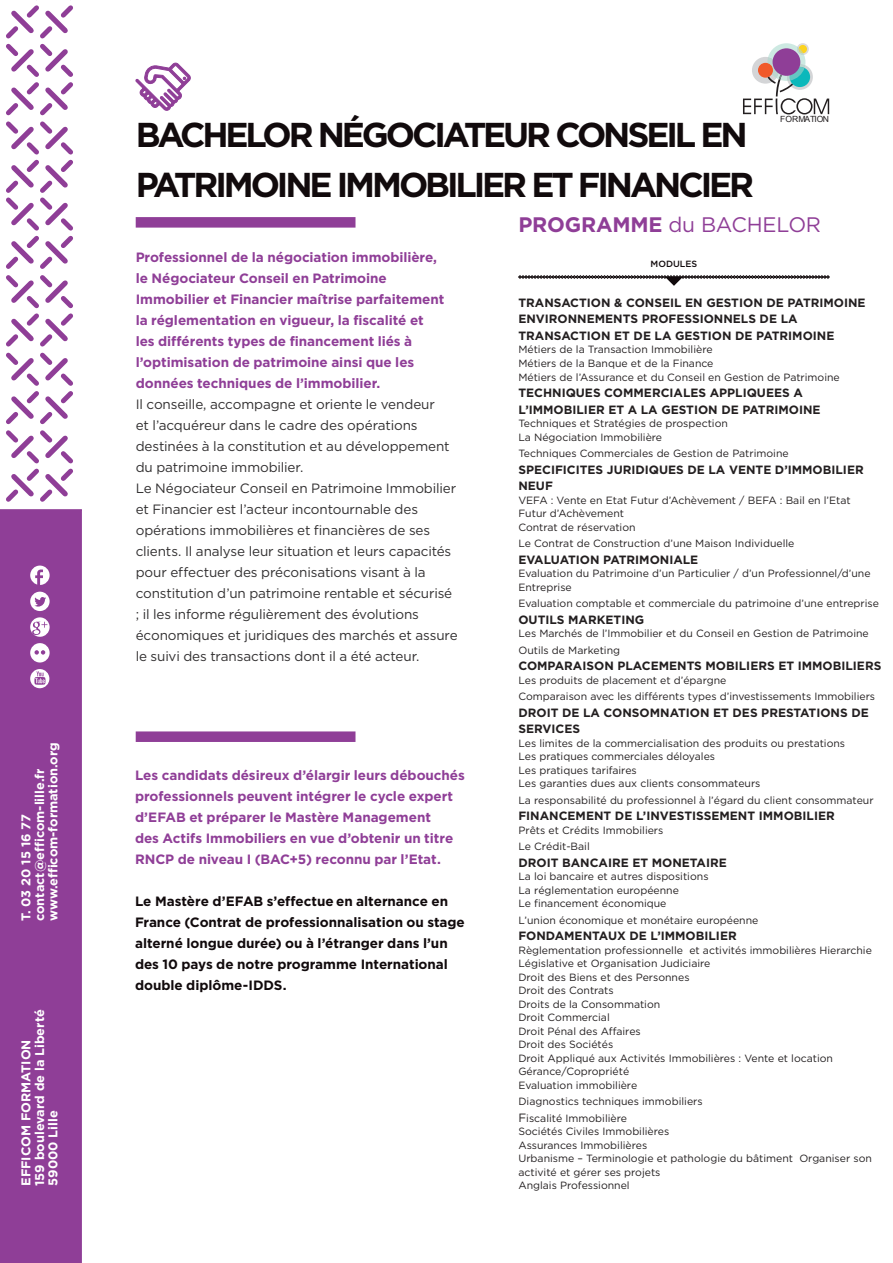
<style>
.page{position:relative;width:893px;height:1263px;background:#fff}
.page>*{position:absolute;margin:0;border:0;box-sizing:border-box;transform-origin:0 0}
.t1{font:700 34.5px "Gotham";letter-spacing:-.09em;color:#110a0c}
.t2{font:21px "Gotham";letter-spacing:-.01em;color:#8f3e97}
.t3{font:13.5px/21px "Gotham";letter-spacing:-.01em;color:#312f30}
.t4{font:700 13.5px/21px "Gotham";letter-spacing:-.005em;color:#8f3e97}
.t5{font:700 13.5px/21px "Gotham";letter-spacing:-.005em;color:#110a0c}
.t6{font:700 12.75px/13.5px "Gotham";color:#fff}
.t7{font:700 12px/16.5px "Gotham";color:#231f20}
.t8{font:10.5px/13.5px "Gotham";color:#231f20}
.t9{font:500 9px "Gotham";color:#110a0c}
.t10{font:8.55px "Arial";color:#231f20}
.s1{font-weight:700}
.s2{font-size:12px}
</style>
<div class="page">
<div style="left:0;top:510px;width:81px;height:753px;background:#8f3e97"></div>
<div style="left:30px;top:565px;width:20px;height:20px;background:#fff;border-radius:50%"></div>
<svg style="left:35px;top:569px;width:8px;height:17px"></svg>
<div style="left:30px;top:592px;width:20px;height:19px;background:#fff;border-radius:50%"></div>
<svg style="left:34px;top:597px;width:12px;height:10px"></svg>
<div style="left:30px;top:643px;width:20px;height:19px;background:#fff;border-radius:50%"></div>
<svg style="left:35px;top:650px;width:10px;height:5px"></svg>
<svg style="left:30px;top:617px;width:20px;height:20px"></svg>
<svg style="left:32px;top:622px;width:15px;height:13px"></svg>
<svg style="left:30px;top:669px;width:19px;height:19px"></svg>
<svg style="left:34px;top:671px;width:11px;height:14px"></svg>
<svg style="left:6px;top:0;width:67px;height:502px"></svg>
<div style="left:136px;top:217px;width:219px;height:11px;background:#8f3e97"></div>
<div style="left:136px;top:731px;width:219px;height:11px;background:#8f3e97"></div>
<svg style="left:518px;top:275px;width:312px;height:11px"></svg>
<svg style="left:135px;top:63px;width:56px;height:48px"></svg>
<svg style="left:743px;top:43px;width:86px;height:71px"></svg>
<p class="t6" style="left:19px;top:921px;width:180px;rotate:-90deg">T. 03 20 15 16 77 contact@efficom-lille.fr www.efficom-formation.org</p>
<p class="t6" style="left:33px;top:1186px;width:178px;rotate:-90deg">159 boulevard de la Liberté<br>59000 Lille</p>
<p class="t6" style="left:19px;top:1186px;width:146px;rotate:-90deg">EFFICOM Formation</p>
<h1 class="t1" style="left:136px;top:115px;width:45px">Bache</h1>
<h1 class="t1" style="left:246px;top:115px;width:161px">lor n égociate</h1>
<h1 class="t1" style="left:503px;top:115px;width:73px">ur consei</h1>
<h1 class="t1" style="left:675px;top:115px;width:48px">l en</h1>
<h1 class="t1" style="left:136px;top:165px;width:21px">patrimoine</h1>
<h1 class="t1" style="left:337px;top:165px;width:31px">Immobi</h1>
<h1 class="t1" style="left:455px;top:165px;width:300px">lier ET FINANCIER</h1>
<h2 class="t2" style="left:518px;top:213px;width:304px"><span class="s1">PROGRAMME</span> du BACHELOR</h2>
<p class="t9" style="left:651px;top:259px;width:48px">MODULES</p>
<p class="t7" style="left:518px;top:294px;width:349px">TRANSACTION &amp; CONSEIL EN GESTION DE PATRIMOINE<br>ENVIRONNEMENTS PROFESSIONNELS DE LA<br>TRANSACTION ET DE LA GESTION DE PATRIMOINE</p>
<p class="t8" style="left:518px;top:343px;width:323px">Métiers de la Transaction Immobilière<br>Métiers de la Banque et de la Finance<br>Métiers de l’Assurance et du Conseil en Gestion de Patrimoine</p>
<p class="t7" style="left:518px;top:384px;width:304px">TECHNIQUES COMMERCIALES APPLIQUEES A<br>L’IMMOBILIER ET A LA GESTION DE PATRIMOINE</p>
<p class="t8" style="left:518px;top:416px;width:211px">Techniques et Stratégies de prospection<br>La Négociation Immobilière</p>
<p class="t8" style="left:518px;top:446px;width:272px">Techniques Commerciales de Gestion de Patrimoine</p>
<p class="t7" style="left:518px;top:461px;width:347px">SPECIFICITES JURIDIQUES DE LA VENTE D’IMMOBILIER<br>NEUF</p>
<p class="t8" style="left:518px;top:493px;width:334px">VEFA : Vente en Etat Futur d’Achèvement / BEFA : Bail en l’Etat<br>Futur d’Achèvement<br>Contrat de réservation</p>
<p class="t8" style="left:518px;top:536px;width:278px">Le Contrat de Construction d’une Maison Individuelle</p>
<p class="t7" style="left:518px;top:551px;width:181px">EVALUATION PATRIMONIALE</p>
<p class="t8" style="left:518px;top:566px;width:354px">Evaluation du Patrimoine d’un Particulier / d’un Professionnel/d’une<br>Entreprise</p>
<p class="t8" style="left:518px;top:596px;width:362px">Evaluation comptable et commerciale du patrimoine d’une entreprise</p>
<p class="t7" style="left:518px;top:611px;width:126px">OUTILS MARKETING</p>
<p class="t8" style="left:518px;top:625px;width:352px;line-height:16.5px">Les Marchés de l’Immobilier et du Conseil en Gestion de Patrimoine<br>Outils de Marketing</p>
<p class="t7" style="left:518px;top:657px;width:364px">COMPARAISON PLACEMENTS MOBILIERS ET IMMOBILIERS</p>
<p class="t8" style="left:518px;top:671px;width:358px;line-height:16.5px">Les produits de placement et d’épargne<br>Comparaison avec les différents types d’investissements Immobiliers</p>
<p class="t7" style="left:518px;top:704px;width:352px">DROIT DE LA CONSOMNATION ET DES PRESTATIONS DE<br>SERVICES</p>
<p class="t8" style="left:518px;top:736px;width:328px">Les limites de la commercialisation des produits ou prestations Les pratiques commerciales déloyales<br>Les pratiques tarifaires<br>Les garanties dues aux clients consommateurs</p>
<p class="t8" style="left:518px;top:793px;width:357px">La responsabilité du professionnel à l’égard du client consommateur</p>
<p class="t7" style="left:518px;top:807px;width:318px">FINANCEMENT DE L’INVESTISSEMENT IMMOBILIER</p>
<p class="t8" style="left:518px;top:821px;width:147px;line-height:16.5px">Prêts et Crédits Immobiliers<br>Le Crédit-Bail</p>
<p class="t7" style="left:518px;top:854px;width:210px">DROIT BANCAIRE ET MONETAIRE</p>
<p class="t8" style="left:518px;top:869px;width:192px">La loi bancaire et autres dispositions<br>La réglementation européenne<br>Le financement économique</p>
<p class="t8" style="left:518px;top:913px;width:241px">L’union économique et monétaire européenne</p>
<p class="t7" style="left:518px;top:927px;width:220px">FONDAMENTAUX DE L’IMMOBILIER</p>
<p class="t8" style="left:518px;top:943px;width:355px">Règlementation professionnelle et activités immobilières Hierarchie<br>Législative et Organisation Judiciaire<br>Droit des Biens et des Personnes<br>Droit des Contrats<br>Droits de la Consommation<br>Droit Commercial<br>Droit Pénal des Affaires<br>Droit des Sociétés<br>Droit Appliqué aux Activités Immobilières : Vente et location<br>Gérance/Copropriété<br>Evaluation immobilière</p>
<p class="t8" style="left:518px;top:1093px;width:186px;line-height:16.5px">Diagnostics techniques immobiliers<br><span class="s2">F</span>iscalité Immobilière</p>
<p class="t8" style="left:518px;top:1124px;width:355px">Sociétés Civiles Immobilières<br>Assurances Immobilières<br>Urbanisme – Terminologie et pathologie du bâtiment Organiser son activité et gérer ses projets</p>
<p class="t10" style="left:780px;top:113px;width:50px">FORMATION</p>
<p class="t4" style="left:136px;top:246px;width:310px">Professionnel de la négociation immobilière, le Négociateur Conseil en Patrimoine Immobilier et Financier maîtrise parfaitement la réglementation en vigueur, la fiscalité et les différents types de financement liés à l’optimisation de patrimoine ainsi que les données techniques de l’immobilier.</p>
<p class="t3" style="left:136px;top:393px;width:324px">Il conseille, accompagne et oriente le vendeur<br>et l’acquéreur dans le cadre des opérations destinées à la constitution et au développement du patrimoine immobilier.<br>Le Négociateur Conseil en Patrimoine Immobilier et Financier est l’acteur incontournable des opérations immobilières et financières de ses clients. Il analyse leur situation et leurs capacités pour effectuer des préconisations visant à la constitution d’un patrimoine rentable et sécurisé ; il les informe régulièrement des évolutions économiques et juridiques des marchés et assure le suivi des transactions dont il a été acteur.</p>
<p class="t4" style="left:135px;top:764px;width:331px">Les candidats désireux d’élargir leurs débouchés professionnels peuvent intégrer le cycle expert d’EFAB et préparer le Mastère Management<br>des Actifs Immobiliers en vue d’obtenir un titre RNCP de niveau I (BAC+5) reconnu par l’Etat.</p>
<p class="t5" style="left:135px;top:890px;width:331px">Le Mastère d’EFAB s’effectue en alternance en France (Contrat de professionnalisation ou stage alterné longue durée) ou à l’étranger dans l’un des 10 pays de notre programme International double diplôme-IDDS.</p>
<p class="t8" style="left:518px;top:1178px;width:113px">Anglais Professionnel</p>
</div>
